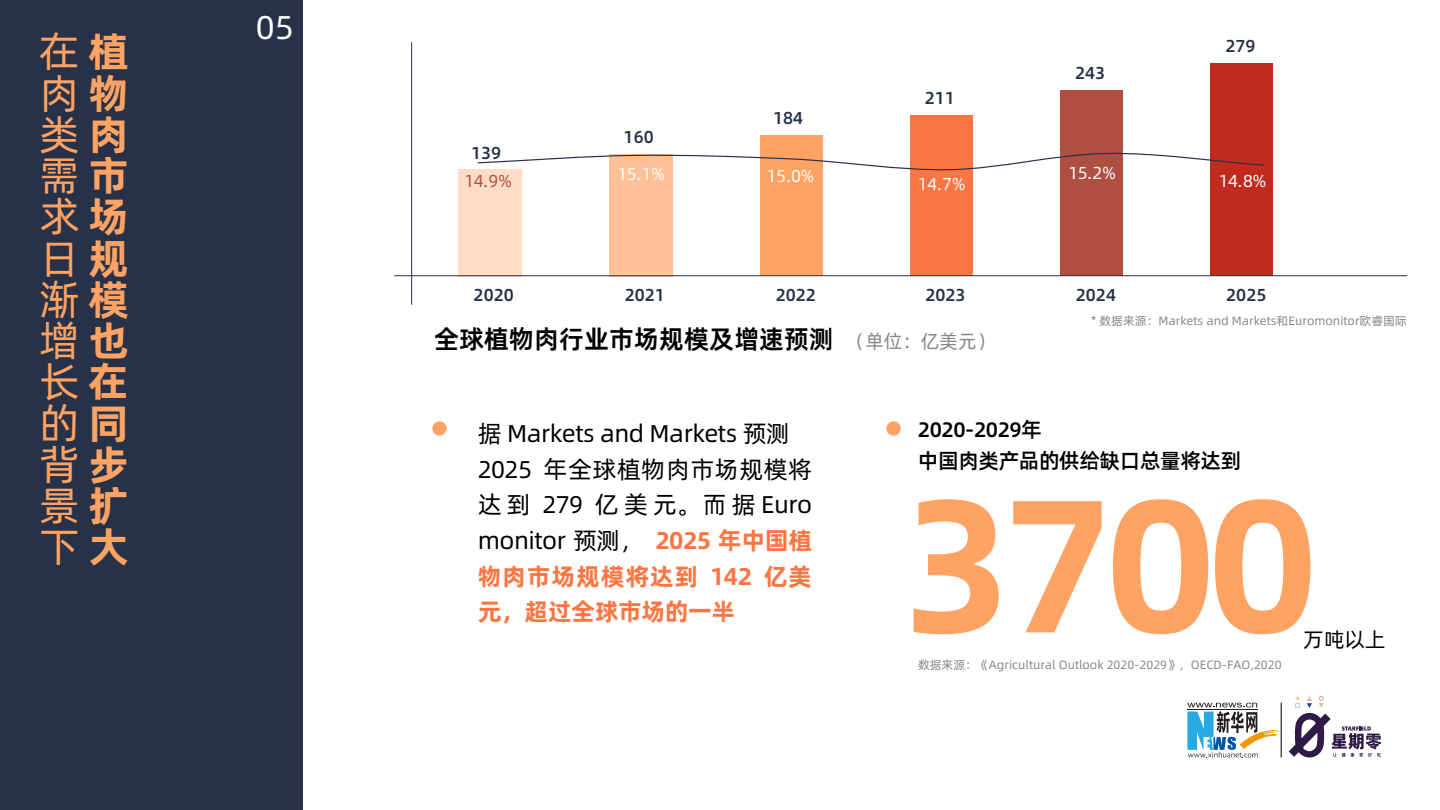
<style>
.page{position:relative;width:1440px;height:810px;background:#fff}
.page>*{position:absolute;margin:0;border:0;box-sizing:border-box;transform-origin:0 0}
.t1{font:41.25px/41.2px "Alibaba Pu Hui Ti R";color:#ffa364;text-align:justify}
.t2{font:33px "Alibaba Pu Hui Ti 2 55 Regular";color:#fff}
.t3{font:25.72px "Alibaba Pu Hui Ti 2 85 Bold";color:#000}
.t4{font:24.3px/35.7px "Alibaba Pu Hui Ti R";letter-spacing:-.02em;color:#000}
.t5{font:24.3px/35.7px "Alibaba Pu Hui Ti B";letter-spacing:-.02em;color:#fc7643}
.t6{font:20.92px/30.5px "Alibaba Pu Hui Ti M";letter-spacing:-.02em;color:#000}
.t7{font:20.92px "Alibaba Pu Hui Ti R";color:#000}
.t8{font:17.33px "Alibaba Pu Hui Ti M";color:#273248}
.t9{font:17.33px "Alibaba Pu Hui Ti R";letter-spacing:-.025em;color:#fff}
.t10{font:17.33px "Alibaba Pu Hui Ti R";color:#af4f41}
.t11{font:12px "Alibaba Pu Hui Ti R";color:#888}
.s1{font-family:"Alibaba Pu Hui Ti B"}
.s2{font-family:"Alibaba Pu Hui Ti R";font-size:19.05px;color:#888}
.s3{font-family:"Alibaba Pu Hui Ti B";color:#fc7643}
</style>
<div class="page">
<div style="left:0;top:0;width:302px;height:810px;background:#273248"></div>
<div style="left:432px;top:421px;width:15px;height:15px;background:#ffa364;border-radius:50%"></div>
<div style="left:886px;top:421px;width:15px;height:15px;background:#ffa364;border-radius:50%"></div>
<div style="left:458px;top:170px;width:63px;height:107px;background:#ffdcc5"></div>
<div style="left:609px;top:154px;width:63px;height:123px;background:#ffc197"></div>
<div style="left:760px;top:136px;width:62px;height:140px;background:#ffa364"></div>
<div style="left:910px;top:115px;width:62px;height:161px;background:#fc7643"></div>
<div style="left:1060px;top:91px;width:63px;height:185px;background:#af4f41"></div>
<div style="left:1210px;top:63px;width:63px;height:213px;background:#bf2c1d"></div>
<hr style="left:394px;top:275px;width:1013px;height:1px;background:#273248">
<hr style="left:411px;top:42px;width:1px;height:263px;background:#273248">
<svg style="left:914px;top:499px;width:85px;height:135px"></svg>
<svg style="left:1013px;top:501px;width:89px;height:131px"></svg>
<svg style="left:1113px;top:499px;width:95px;height:135px"></svg>
<svg style="left:1215px;top:499px;width:95px;height:135px"></svg>
<svg style="left:476px;top:152px;width:788px;height:19px"></svg>
<svg style="left:1289px;top:696px;width:92px;height:62px"></svg>
<svg style="left:1187px;top:703px;width:93px;height:55px"></svg>
<hr style="left:1281px;top:703px;width:1px;height:55px;background:#000">
<h1 class="t1" style="left:39px;top:29px;width:90px">在<span class="s1">植</span>肉<span class="s1">物</span>类<span class="s1">肉</span>需<span class="s1">市</span>求<span class="s1">场</span>日<span class="s1">规</span>渐<span class="s1">模</span>增<span class="s1">也</span>长<span class="s1">在</span>的<span class="s1">同</span>背<span class="s1">步</span>景<span class="s1">扩</span>下<span class="s1">大</span></h1>
<h2 class="t2" style="left:256px;top:2px;width:39px">05</h2>
<h3 class="t8" style="left:471px;top:139px;width:32px">139</h3>
<h3 class="t10" style="left:464px;top:168px;width:49px">14.9%</h3>
<h3 class="t8" style="left:474px;top:281px;width:42px">2020</h3>
<h3 class="t8" style="left:624px;top:123px;width:32px">160</h3>
<h3 class="t9" style="left:618px;top:161px;width:49px">15.1%</h3>
<h3 class="t8" style="left:625px;top:281px;width:42px">2021</h3>
<h3 class="t8" style="left:773px;top:105px;width:32px">184</h3>
<h3 class="t9" style="left:767px;top:163px;width:49px">15.0%</h3>
<h3 class="t8" style="left:776px;top:281px;width:42px">2022</h3>
<h3 class="t8" style="left:925px;top:84px;width:32px">211</h3>
<h3 class="t9" style="left:918px;top:171px;width:49px">14.7%</h3>
<h3 class="t8" style="left:926px;top:281px;width:42px">2023</h3>
<h3 class="t3" style="left:434px;top:319px;width:562px">全球植物肉行业市场规模及增速预测 <span class="s2">（单位：亿美元）</span></h3>
<h3 class="t8" style="left:1075px;top:60px;width:32px">243</h3>
<h3 class="t9" style="left:1068px;top:159px;width:49px">15.2%</h3>
<h3 class="t8" style="left:1076px;top:281px;width:42px">2024</h3>
<h3 class="t8" style="left:1225px;top:32px;width:32px">279</h3>
<h3 class="t9" style="left:1219px;top:168px;width:49px">14.8%</h3>
<h3 class="t8" style="left:1226px;top:281px;width:42px">2025</h3>
<p class="t11" style="left:1091px;top:311px;width:317px">* 数据来源：Markets and Markets和Euromonitor欧睿国际</p>
<h3 class="t4" style="left:478px;top:414px;width:336px">据 Markets and Markets 预测<br>2025 年全球植物肉市场规模将达到 279 亿美元。而据 Euro monitor 预测， <span class="s3">2025 年中国植</span></h3>
<h3 class="t5" style="left:478px;top:557px;width:336px">物肉市场规模将达到 142 亿美元，超过全球市场的一半</h3>
<h3 class="t6" style="left:918px;top:414px;width:325px">2020-2029年<br>中国肉类产品的供给缺口总量将达到</h3>
<p class="t11" style="left:918px;top:655px;width:365px">数据来源：《Agricultural Outlook 2020-2029》，OECD-FAO,2020</p>
<h3 class="t7" style="left:1303px;top:624px;width:84px">万吨以上</h3>
</div>
